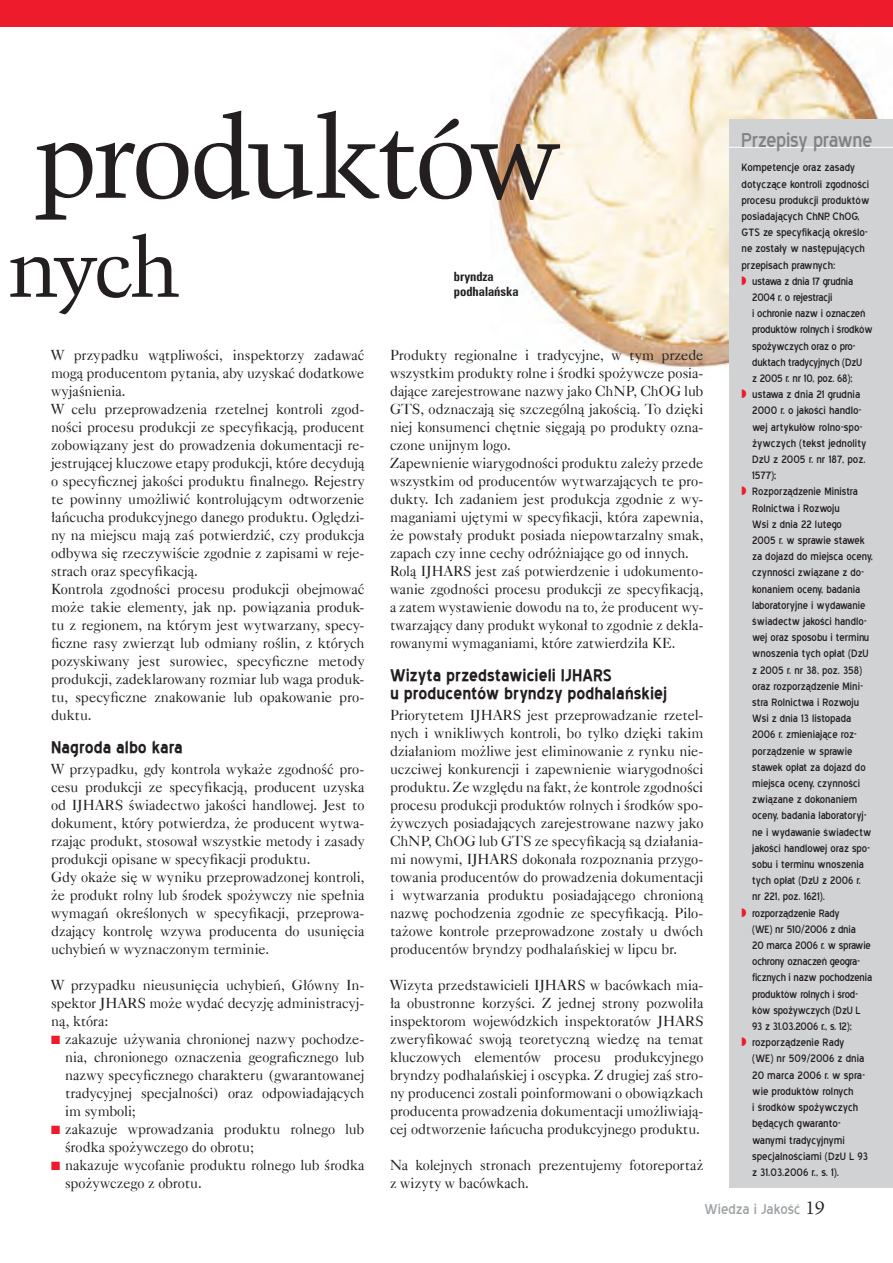
<style>
.page{position:relative;width:893px;height:1263px;background:#fff}
.page>*{position:absolute;margin:0;border:0;box-sizing:border-box;transform-origin:0 0}
.t1{font:112.5px "Kuenst 480 EU";letter-spacing:-.02em;color:#231f20}
.t2{font:81.75px "Kuenst 480 EU";color:#231f20}
.t3{font:25.5px "Blue Highway";letter-spacing:-.015em;color:#808285}
.t4{font:700 21px/18px "Blue Highway";color:#231f20}
.t5{font:18px "Blue Highway";color:#9fa3a5}
.t6{font:14.7px/18px "Caslon 540 EU";color:#231f20}
.t7{font:13.5px/16.2px "Blue Highway";color:#231f20}
.t8{font:700 12.75px/15px "Zurich Cn EU";color:#231f20}
.s1{color:#ee1b2c}
.s2{font-family:"Kuenst 480 EU";color:#231f20}
</style>
<div class="page">
<img style="left:490px;top:27px;width:390px;height:342px">
<div style="left:0;top:0;width:893px;height:27px;background:#ee1b2c"></div>
<div style="left:729px;top:119px;width:164px;height:1068px;background:#d1d2d4"></div>
<hr style="left:727px;top:147px;width:166px;height:1px;background:#fff">
<h1 class="t1" style="left:35px;top:89px;width:524px">produktów</h1>
<h2 class="t2" style="left:8px;top:218px;width:173px">nych</h2>
<p class="t8" style="left:454px;top:269px;width:66px">bryndza podhalańska</p>
<p class="t6" style="left:51px;top:346px;width:315px">W przypadku wątpliwości, inspektorzy zadawać mogą producentom pytania, aby uzyskać dodatkowe wyjaśnienia.<br>W celu przeprowadzenia rzetelnej kontroli zgod&shy;ności procesu produkcji ze specyfikacją, producent zobowiązany jest do prowadzenia dokumentacji re&shy;jestrującej kluczowe etapy produkcji, które decydują o specyficznej jakości produktu finalnego. Rejestry te powinny umożliwić kontrolującym odtworzenie łańcucha produkcyjnego danego produktu. Oględzi&shy;ny na miejscu mają zaś potwierdzić, czy produkcja odbywa się rzeczywiście zgodnie z zapisami w reje&shy;strach oraz specyfikacją.<br>Kontrola zgodności procesu produkcji obejmować może takie elementy, jak np. powiązania produk&shy;tu z regionem, na którym jest wytwarzany, specy&shy;ficzne rasy zwierząt lub odmiany roślin, z których pozyskiwany jest surowiec, specyficzne metody produkcji, zadeklarowany rozmiar lub waga produk&shy;tu, specyficzne znakowanie lub opakowanie pro&shy;duktu.</p>
<h3 class="t4" style="left:51px;top:738px;width:133px">Nagroda albo kara</h3>
<p class="t6" style="left:51px;top:760px;width:315px">W przypadku, gdy kontrola wykaże zgodność pro&shy;cesu produkcji ze specyfikacją, producent uzyska od IJHARS świadectwo jakości handlowej. Jest to dokument, który potwierdza, że producent wytwa&shy;rzając produkt, stosował wszystkie metody i zasady produkcji opisane w specyfikacji produktu.<br>Gdy okaże się w wyniku przeprowadzonej kontroli, że produkt rolny lub środek spożywczy nie spełnia wymagań określonych w specyfikacji, przeprowa&shy;dzający kontrolę wzywa producenta do usunięcia uchybień w wyznaczonym terminie.</p>
<p class="t6" style="left:51px;top:976px;width:315px;text-align:justify">W przypadku nieusunięcia uchybień, Główny In&shy;spektor JHARS może wydać decyzję administracyj&shy;ną, która:</p>
<p class="t6" style="left:65px;top:1030px;width:301px;text-align:justify;text-indent:-14px"><span class="s1">■</span> zakazuje używania chronionej nazwy pochodze&shy;nia, chronionego oznaczenia geograficznego lub nazwy specyficznego charakteru (gwarantowanej tradycyjnej specjalności) oraz odpowiadających im symboli;</p>
<p class="t6" style="left:65px;top:1120px;width:301px;text-indent:-14px"><span class="s1">■</span> zakazuje wprowadzania produktu rolnego lub środka spożywczego do obrotu;</p>
<p class="t6" style="left:65px;top:1156px;width:301px;text-indent:-14px"><span class="s1">■</span> nakazuje wycofanie produktu rolnego lub środka spożywczego z obrotu.</p>
<p class="t6" style="left:390px;top:346px;width:315px">Produkty regionalne i tradycyjne, w tym przede wszystkim produkty rolne i środki spożywcze posia&shy;dające zarejestrowane nazwy jako ChNP, ChOG lub GTS, odznaczają się szczególną jakością. To dzięki niej konsumenci chętnie sięgają po produkty ozna&shy;czone unijnym logo.<br>Zapewnienie wiarygodności produktu zależy przede wszystkim od producentów wytwarzających te pro&shy;dukty. Ich zadaniem jest produkcja zgodnie z wy&shy;maganiami ujętymi w specyfikacji, która zapewnia, że powstały produkt posiada niepowtarzalny smak, zapach czy inne cechy odróżniające go od innych.<br>Rolą IJHARS jest zaś potwierdzenie i udokumento&shy;wanie zgodności procesu produkcji ze specyfikacją, a zatem wystawienie dowodu na to, że producent wy&shy;twarzający dany produkt wykonał to zgodnie z dekla&shy;rowanymi wymaganiami, które zatwierdziła KE.</p>
<h3 class="t4" style="left:390px;top:666px;width:279px">Wizyta przedstawicieli IJHARS<br>u producentów bryndzy podhalańskiej</h3>
<p class="t6" style="left:390px;top:706px;width:315px;text-align:justify">Priorytetem IJHARS jest przeprowadzanie rzetel&shy;nych i wnikliwych kontroli, bo tylko dzięki takim działaniom możliwe jest eliminowanie z rynku nie&shy;uczciwej konkurencji i zapewnienie wiarygodności produktu. Ze względu na fakt, że kontrole zgodności procesu produkcji produktów rolnych i środków spo&shy;żywczych posiadających zarejestrowane nazwy jako ChNP, ChOG lub GTS ze specyfikacją są działania&shy;mi nowymi, IJHARS dokonała rozpoznania przygo&shy;towania producentów do prowadzenia dokumentacji i wytwarzania produktu posiadającego chronioną nazwę pochodzenia zgodnie ze specyfikacją. Pilo&shy;tażowe kontrole przeprowadzone zostały u dwóch producentów bryndzy podhalańskiej w lipcu br.</p>
<p class="t6" style="left:390px;top:976px;width:315px;text-align:justify">Wizyta przedstawicieli IJHARS w bacówkach mia&shy;ła obustronne korzyści. Z jednej strony pozwoliła inspektorom wojewódzkich inspektoratów JHARS zweryfikować swoją teoretyczną wiedzę na temat kluczowych elementów procesu produkcyjnego bryndzy podhalańskiej i oscypka. Z drugiej zaś stro&shy;ny producenci zostali poinformowani o obowiązkach producenta prowadzenia dokumentacji umożliwiają&shy;cej odtworzenie łańcucha produkcyjnego produktu.</p>
<p class="t6" style="left:390px;top:1156px;width:315px">Na kolejnych stronach prezentujemy fotoreportaż z wizyty w bacówkach.</p>
<h3 class="t3" style="left:741px;top:129px;width:133px">Przepisy prawne</h3>
<p class="t7" style="left:741px;top:160px;width:129px">Kompetencje oraz zasady dotyczące kontroli zgodności procesu produkcji produktów posiadających ChNP, ChOG,<br>GTS ze specyfikacją określo&shy;ne zostały w następujących przepisach prawnych:</p>
<p class="t7" style="left:752px;top:273px;width:122px">ustawa z dnia 17 grudnia<br>2004 r. o rejestracji<br>i ochronie nazw i oznaczeń produktów rolnych i środków spożywczych oraz o pro&shy;duktach tradycyjnych (DzU<br>z 2005 r. nr 10, poz. 68); ustawa z dnia 21 grudnia<br>2000 r. o jakości handlo&shy;wej artykułów rolno-spo&shy;żywczych (tekst jednolity<br>DzU z 2005 r. nr 187, poz.<br>1577);<br>Rozporządzenie Ministra<br>Rolnictwa i Rozwoju<br>Wsi z dnia 22 lutego<br>2005 r. w sprawie stawek za dojazd do miejsca oceny, czynności związane z do&shy;konaniem oceny, badania laboratoryjne i wydawanie świadectw jakości handlo&shy;wej oraz sposobu i terminu wnoszenia tych opłat (DzU z 2005 r. nr 38, poz. 358) oraz rozporządzenie Mini&shy;stra Rolnictwa i Rozwoju<br>Wsi z dnia 13 listopada<br>2006 r. zmieniające roz&shy;porządzenie w sprawie stawek opłat za dojazd do miejsca oceny, czynności związane z dokonaniem oceny, badania laboratoryj&shy;ne i wydawanie świadectw jakości handlowej oraz spo&shy;sobu i terminu wnoszenia tych opłat (DzU z 2006 r. nr 221, poz. 1621). rozporządzenie Rady<br>(WE) nr 510/2006 z dnia<br>20 marca 2006 r. w sprawie ochrony oznaczeń geogra&shy;ficznych i nazw pochodzenia produktów rolnych i środ&shy;ków spożywczych (DzU L<br>93 z 31.03.2006 r., s. 12); rozporządzenie Rady<br>(WE) nr 509/2006 z dnia<br>20 marca 2006 r. w spra&shy;wie produktów rolnych<br>i środków spożywczych będących gwaranto&shy;wanymi tradycyjnymi specjalnościami (DzU L 93 z 31.03.2006 r., s. 1).</p>
<p class="t5" style="left:705px;top:1202px;width:120px">Wiedza i Jakość <span class="s2">19</span></p>
</div>
